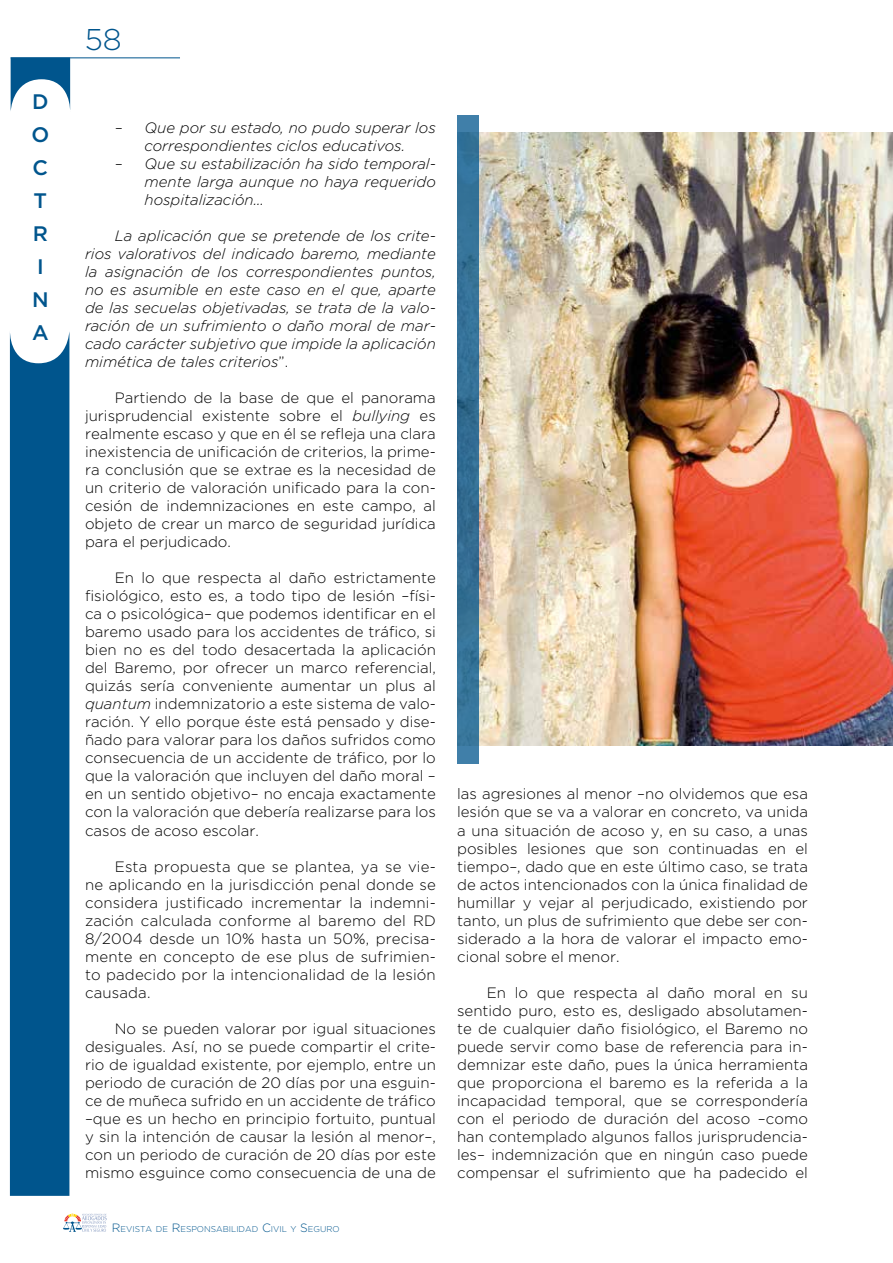
<style>
.page{position:relative;width:893px;height:1263px;background:#fff}
.page>*{position:absolute;margin:0;border:0;box-sizing:border-box;transform-origin:0 0}
.t1{font:300 30px "Gotham";color:#00558d}
.t2{font:500 21px/33px "Gotham";color:#00558d}
.t3{font:300 15px/18px "Gotham";color:#000;text-align:justify}
.t4{font:italic 300 15px/18px "Gotham";color:#000;text-align:justify}
.t5{font:300 8.4px "Gotham";color:#00558d}
.s1{font-style:normal}
.s2{font-style:italic}
.s3{font-size:12px}
</style>
<div class="page">
<hr style="left:11px;top:57px;width:169px;height:1px;background:#00558d">
<svg style="left:11px;top:57px;width:60px;height:53px"></svg>
<svg style="left:9px;top:332px;width:60px;height:864px;background:#3578a4"></svg>
<svg style="left:63px;top:1213px;width:44px;height:19px"></svg>
<img style="left:478px;top:133px;width:415px;height:612px">
<svg style="left:457px;top:115px;width:21px;height:648px;background:#347096"></svg>
<h2 class="t2" style="left:31px;top:85px;width:19px">D<br>O<br>C<br>T<br>R<br>I<br>N<br>A</h2>
<h1 class="t1" style="left:85px;top:24px;width:39px">58</h1>
<p class="t4" style="left:115px;top:119px;width:323px;text-align:center">– Que por su estado, no pudo superar los correspondientes ciclos educativos.</p>
<p class="t4" style="left:145px;top:155px;width:293px;text-indent:-30px">– Que su estabilización ha sido temporal&shy;mente larga aunque no haya requerido hospitalización…</p>
<p class="t4" style="left:85px;top:227px;width:352px;text-indent:30px">La aplicación que se pretende de los crite&shy;rios valorativos del indicado baremo, mediante la asignación de los correspondientes puntos, no es asumible en este caso en el que, aparte de las secuelas objetivadas, se trata de la valo&shy;ración de un sufrimiento o daño moral de mar&shy;cado carácter subjetivo que impide la aplicación mimética de tales criterios<span class="s1">”.</span></p>
<p class="t3" style="left:85px;top:389px;width:352px;text-indent:30px">Partiendo de la base de que el panorama jurisprudencial existente sobre el <span class="s2">bullying</span> es realmente escaso y que en él se refleja una clara inexistencia de unificación de criterios, la prime&shy;ra conclusión que se extrae es la necesidad de un criterio de valoración unificado para la con&shy;cesión de indemnizaciones en este campo, al objeto de crear un marco de seguridad jurídica para el perjudicado.</p>
<p class="t3" style="left:85px;top:569px;width:352px;text-indent:30px">En lo que respecta al daño estrictamente fisiológico, esto es, a todo tipo de lesión –físi&shy;ca o psicológica– que podemos identificar en el baremo usado para los accidentes de tráfico, si bien no es del todo desacertada la aplicación del Baremo, por ofrecer un marco referencial, quizás sería conveniente aumentar un plus al <span class="s2">quantum</span> indemnizatorio a este sistema de valo&shy;ración. Y ello porque éste está pensado y dise&shy;ñado para valorar para los daños sufridos como consecuencia de un accidente de tráfico, por lo que la valoración que incluyen del daño moral – en un sentido objetivo– no encaja exactamente con la valoración que debería realizarse para los casos de acoso escolar.</p>
<p class="t3" style="left:85px;top:857px;width:352px;text-indent:30px">Esta propuesta que se plantea, ya se vie&shy;ne aplicando en la jurisdicción penal donde se considera justificado incrementar la indemni&shy;zación calculada conforme al baremo del RD 8/2004 desde un 10% hasta un 50%, precisa&shy;mente en concepto de ese plus de sufrimien&shy;to padecido por la intencionalidad de la lesión causada.</p>
<p class="t3" style="left:85px;top:1019px;width:352px;text-indent:30px">No se pueden valorar por igual situaciones desiguales. Así, no se puede compartir el crite&shy;rio de igualdad existente, por ejemplo, entre un periodo de curación de 20 días por una esguin&shy;ce de muñeca sufrido en un accidente de tráfico –que es un hecho en principio fortuito, puntual y sin la intención de causar la lesión al menor–, con un periodo de curación de 20 días por este mismo esguince como consecuencia de una de</p>
<p class="t5" style="left:112px;top:1224px;width:229px"><span class="s3">R</span>EVISTA DE <span class="s3">R</span>ESPONSABILIDAD <span class="s3">C</span>IVIL Y <span class="s3">S</span> EGURO</p>
<p class="t3" style="left:457px;top:785px;width:352px">las agresiones al menor –no olvidemos que esa lesión que se va a valorar en concreto, va unida a una situación de acoso y, en su caso, a unas posibles lesiones que son continuadas en el tiempo–, dado que en este último caso, se trata de actos intencionados con la única finalidad de humillar y vejar al perjudicado, existiendo por tanto, un plus de sufrimiento que debe ser con&shy;siderado a la hora de valorar el impacto emo&shy;cional sobre el menor.</p>
<p class="t3" style="left:457px;top:983px;width:352px;text-indent:30px">En lo que respecta al daño moral en su sentido puro, esto es, desligado absolutamen&shy;te de cualquier daño fisiológico, el Baremo no puede servir como base de referencia para in&shy;demnizar este daño, pues la única herramienta que proporciona el baremo es la referida a la incapacidad temporal, que se correspondería con el periodo de duración del acoso –como han contemplado algunos fallos jurisprudencia&shy;les– indemnización que en ningún caso puede compensar el sufrimiento que ha padecido el</p>
</div>
